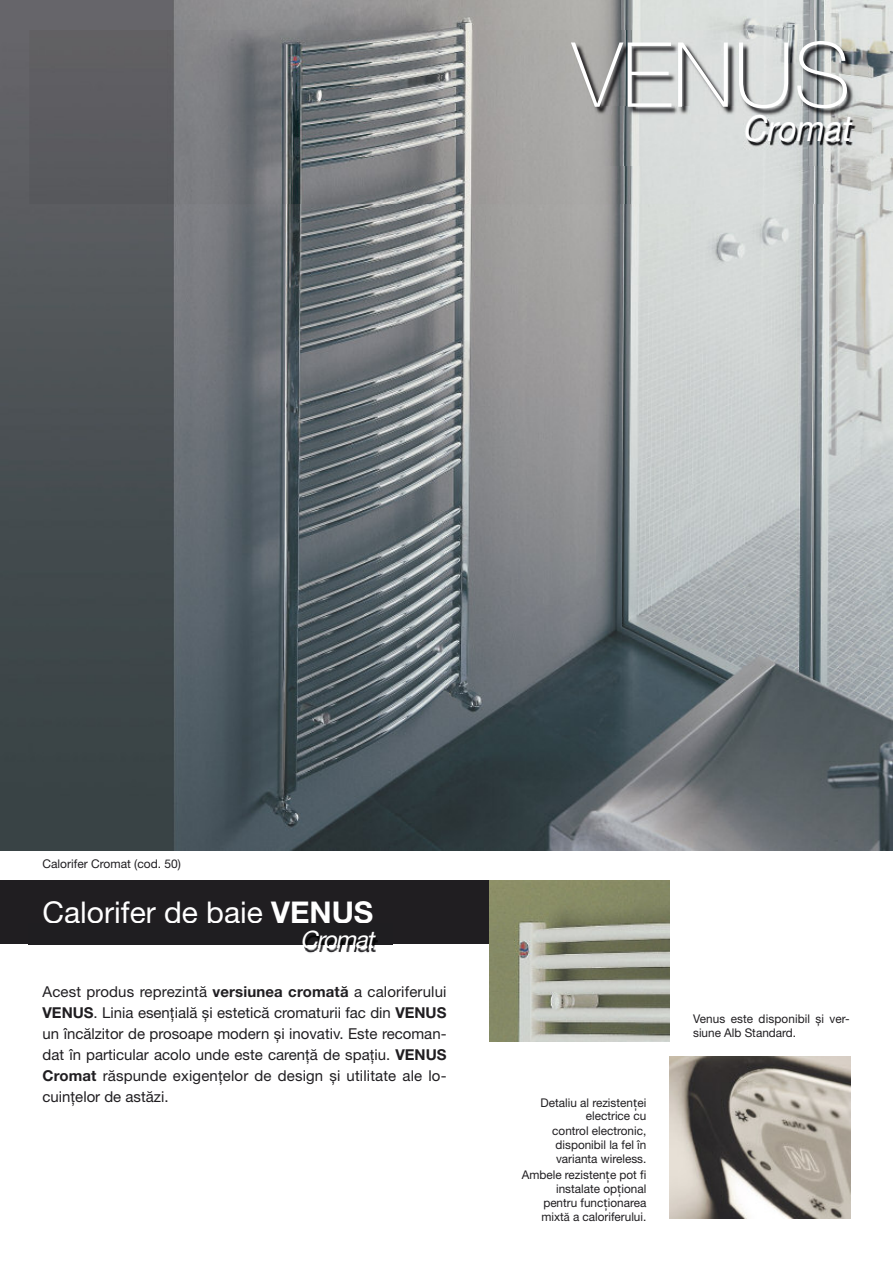
<style>
.page{position:relative;width:893px;height:1263px;background:#fff}
.page>*{position:absolute;margin:0;border:0;box-sizing:border-box;transform-origin:0 0}
.t1{font:100 90px "Helvetica Neue East A";color:#fff}
.t2{font:italic 36px "Helvetica Neue East A";letter-spacing:.005em;color:#fff;scale:.9 1}
.t3{font:30px "Helvetica Neue East A";color:#fff}
.t4{font:italic 24px "Helvetica Neue East A";letter-spacing:-.045em;color:#fff}
.t5{font:15px/21px "Helvetica Neue East A";letter-spacing:.01em;color:#201e21;text-align:justify}
.t6{font:12px/14.2px "Helvetica Neue East A";color:#201e21}
.s1{font-weight:700}
.s2{font-family:"Lucida Grande"}
.s3{font-size:11.25px}
</style>
<div class="page">
<img style="left:0;top:0;width:893px;height:850px">
<img style="left:29px;top:30px;width:852px;height:174px">
<img style="left:545px;top:106px;width:328px;height:59px">
<img style="left:594px;top:106px;width:242px;height:2px">
<div style="left:0;top:880px;width:489px;height:64px;background:#201e21"></div>
<img style="left:28px;top:935px;width:365px;height:18px">
<img style="left:489px;top:880px;width:181px;height:162px">
<img style="left:670px;top:1057px;width:180px;height:161px">
<h1 class="t1" style="left:572px;top:43px;width:280px">VENUS</h1>
<h2 class="t2" style="left:742px;top:115px;width:122px">Cromat</h2>
<p class="t6" style="left:43px;top:857px;width:140px">Calorifer Cromat (cod. 50)</p>
<h3 class="t3" style="left:43px;top:901px;width:332px">Calorifer de baie <span class="s1">VENUS</span></h3>
<h3 class="t4" style="left:300px;top:931px;width:76px">Cromat</h3>
<p class="t5" style="left:43px;top:983px;width:405px">Acest produs reprezintă <span class="s1">versiunea cromată</span> a caloriferului <span class="s1">VENUS</span>. Linia esenţială și estetică cromaturii fac din <span class="s1">VENUS </span>un încălzitor de prosoape modern și inovativ. Este recoman&shy;dat în particular acolo unde este carenţă de spaţiu. <span class="s1">VENUS Cromat</span> răspunde exigenţelor de design și utilitate ale lo&shy;cuinţelor de astăzi.</p>
<p class="t6" style="left:522px;top:1096px;width:126px;text-align:right">Detaliu al rezisten<span class="s2">-</span>ei electrice cu<br>control electronic, disponibil la fel în varianta wireless.<br>Ambele rezisten<span class="s2">-</span>e pot fi instalate op<span class="s2">-</span>ional pentru func<span class="s2">-</span>ionarea mixt<span class="s3">ă</span> a caloriferului.</p>
<p class="t6" style="left:693px;top:1012px;width:158px">Venus este disponibil și ver&shy;siune Alb Standard.</p>
</div>
